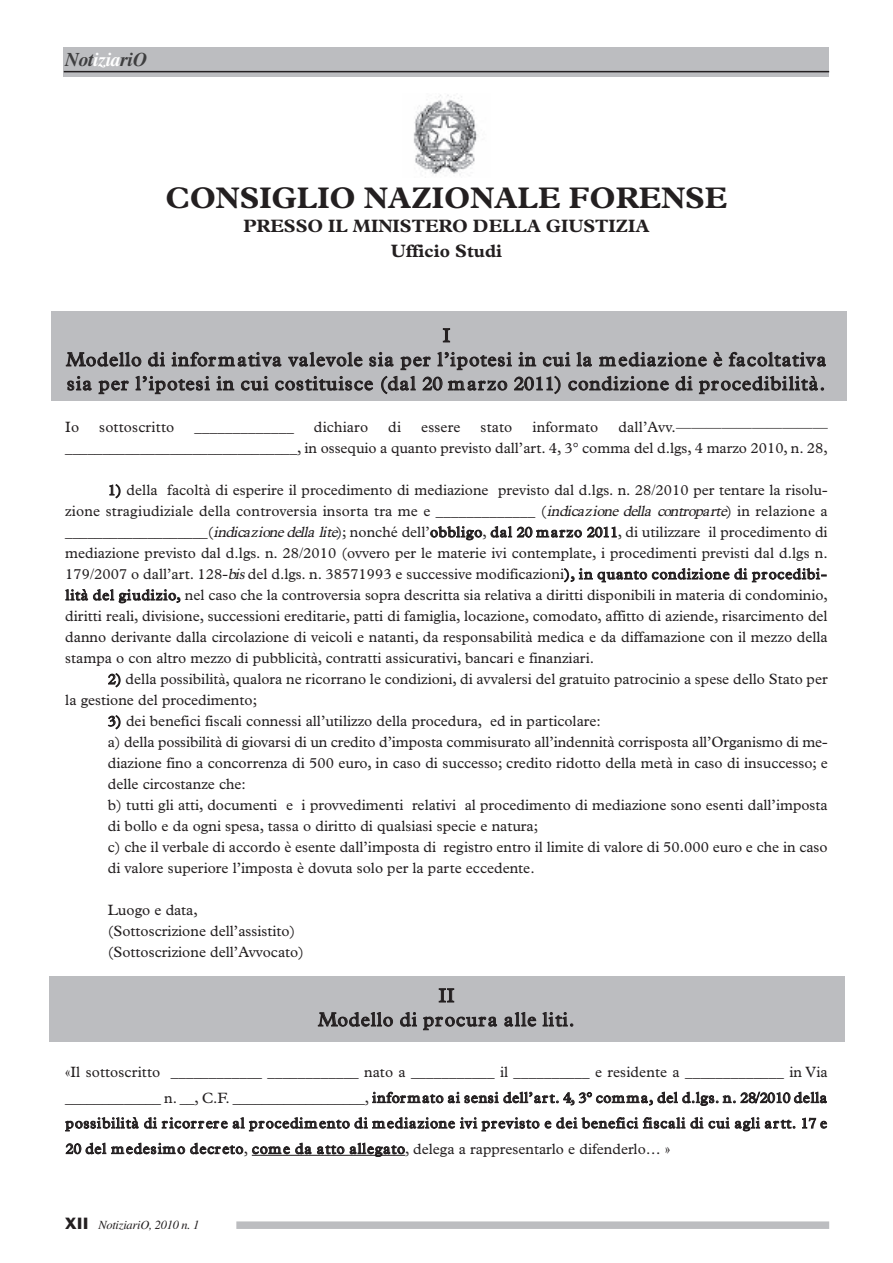
<style>
.page{position:relative;width:893px;height:1263px;background:#fff}
.page>*{position:absolute;margin:0;border:0;box-sizing:border-box;transform-origin:0 0}
.t1{font:700 30px "Plantin";color:#231f20}
.t2{font:19.5px/24px "Plantin";letter-spacing:.05em;color:#231f20;text-align:center}
.t3{font:italic 700 19.5px "Times";letter-spacing:-.015em;color:#3e3e3f}
.t4{font:700 18px/25.5px "Plantin";color:#231f20;text-align:center}
.t5{font:15px/21px "Plantin";color:#231f20}
.t6{font:italic 12.45px "Times";letter-spacing:-.02em;color:#231f20}
.s1{color:#fff}
.s2{font-style:italic}
.s3{font-family:"Franklin Gothic";font-style:normal;font-size:15px}
</style>
<div class="page">
<div style="left:51px;top:312px;width:795px;height:89px;background:#bcbdc0"></div>
<div style="left:50px;top:977px;width:795px;height:65px;background:#bcbdc0"></div>
<hr style="left:252px;top:1155px;width:153px;height:1px;background:#231f20">
<div style="left:64px;top:47px;width:765px;height:30px;background:#bcbdc0"></div>
<hr style="left:64px;top:71px;width:765px;height:1px;background:#231f20">
<div style="left:236px;top:1221px;width:593px;height:8px;background:#bcbdc0"></div>
<img style="left:413px;top:95px;width:65px;height:80px">
<h2 class="t3" style="left:65px;top:53px;width:83px">Not<span class="s1">izia</span>riO</h2>
<h1 class="t1" style="left:166px;top:187px;width:563px">CONSIGLIO NAZIONALE FORENSE</h1>
<p class="t4" style="left:243px;top:215px;width:408px">PRESSO IL MINISTERO DELLA GIUSTIZIA<br>Ufficio Studi</p>
<h2 class="t2" style="left:66px;top:325px;width:762px">I<br>Modello di informativa valevole sia per l’ipotesi in cui la mediazione è facoltativa sia per l’ipotesi in cui costituisce (dal 20 marzo 2011) condizione di procedibilità.</h2>
<p class="t5" style="left:65px;top:418px;width:15px">Io</p>
<p class="t5" style="left:99px;top:418px;width:77px">sottoscritto</p>
<p class="t5" style="left:194px;top:418px;width:101px">_____________</p>
<p class="t5" style="left:314px;top:418px;width:56px">dichiaro</p>
<p class="t5" style="left:388px;top:418px;width:14px">di</p>
<p class="t5" style="left:421px;top:418px;width:41px">essere</p>
<p class="t5" style="left:481px;top:418px;width:33px">stato</p>
<p class="t5" style="left:532px;top:418px;width:67px">informato</p>
<p class="t5" style="left:65px;top:418px;width:764px;text-align:right">dall’Avv. ——————————<br>_______________________________, in ossequio a quanto previsto dall’art. 4, 3° comma del d.lgs, 4 marzo 2010, n. 28,</p>
<p class="t5" style="left:65px;top:481px;width:764px;text-align:justify;text-indent:43px">1) della facoltà di esperire il procedimento di mediazione previsto dal d.lgs. n. 28/2010 per tentare la risolu&shy;zione stragiudiziale della controversia insorta tra me e _____________ (<span class="s2">indicazione della controparte</span>) in relazione a ___________________(<span class="s2">indicazionedella lite</span>); nonché dell’obbligo, dal 20 marzo 2011, di utilizzare il procedimento di mediazione previsto dal d.lgs. n. 28/2010 (ovvero per le materie ivi contemplate, i procedimenti previsti dal d.lgs n.<br>179/2007 o dall’art. 128-<span class="s2">bis</span>del d.lgs. n. 38571993 e successive modificazioni), in quanto condizione di procedibi&shy;lità del giudizio, nel caso che la controversia sopra descritta sia relativa a diritti disponibili in materia di condominio, diritti reali, divisione, successioni ereditarie, patti di famiglia, locazione, comodato, affitto di aziende, risarcimento del danno derivante dalla circolazione di veicoli e natanti, da responsabilità medica e da diffamazione con il mezzo della stampa o con altro mezzo di pubblicità, contratti assicurativi, bancari e finanziari.</p>
<p class="t5" style="left:65px;top:670px;width:764px;text-indent:43px">2) della possibilità, qualora ne ricorrano le condizioni, di avvalersi del gratuito patrocinio a spese dello Stato per la gestione del procedimento;</p>
<p class="t5" style="left:108px;top:712px;width:721px">3) dei benefici fiscali connessi all’utilizzo della procedura, ed in particolare:<br>a) della possibilità di giovarsi di un credito d’imposta commisurato all’indennità corrisposta all’Organismo di me&shy;diazione fino a concorrenza di 500 euro, in caso di successo; credito ridotto della metà in caso di insuccesso; e delle circostanze che:<br>b) tutti gli atti, documenti e i provvedimenti relativi al procedimento di mediazione sono esenti dall’imposta di bollo e da ogni spesa, tassa o diritto di qualsiasi specie e natura;<br>c) che il verbale di accordo è esente dall’imposta di registro entro il limite di valore di 50.000 euro e che in caso di valore superiore l’imposta è dovuta solo per la parte eccedente.</p>
<p class="t5" style="left:108px;top:901px;width:198px">Luogo e data,<br>(Sottoscrizione dell’assistito) (Sottoscrizione dell’Avvocato)</p>
<h2 class="t2" style="left:318px;top:985px;width:258px">II<br>Modello di procura alle liti.</h2>
<p class="t5" style="left:65px;top:1061px;width:764px;line-height:25.5px;text-align:justify">«Il sottoscritto ____________ ____________ nato a ___________ il __________ e residente a _____________ in Via _____________ n. __, C.F. __________________, informato ai sensi dell’art. 4, 3° comma, del d.lgs. n. 28/2010 della possibilità di ricorrere al procedimento di mediazione ivi previsto e dei benefici fiscali di cui agli artt. 17 e 20 del medesimo decreto, come da atto allegato, delega a rappresentarlo e difenderlo… »</p>
<p class="t6" style="left:65px;top:1220px;width:136px"><span class="s3">XII</span> NotiziariO, 2010 n. 1</p>
</div>
